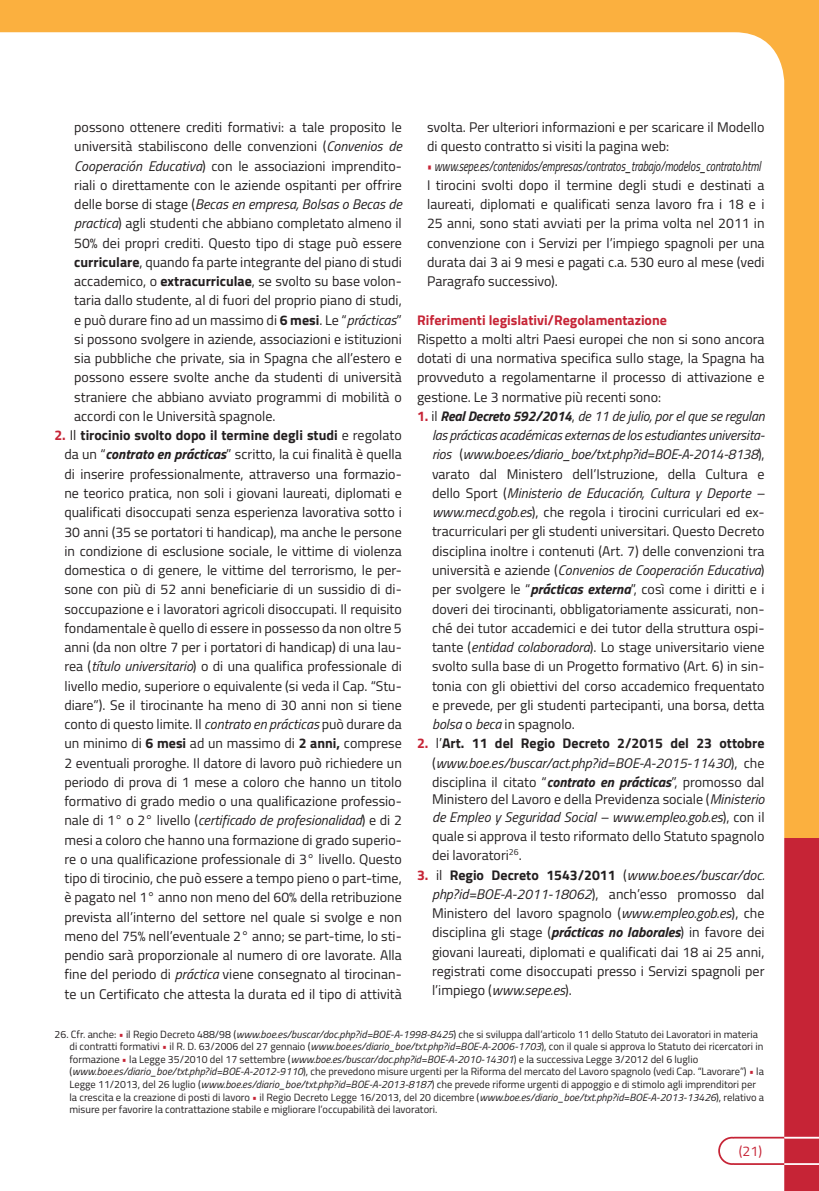
<style>
.page{position:relative;width:819px;height:1191px;background:#fff}
.page>*{position:absolute;margin:0;border:0;box-sizing:border-box;transform-origin:0 0}
.t1{font:14px/19.2px "Titillium";color:#231f20;text-align:justify}
.t2{font:italic 14px/19.2px "Titillium";color:#231f20}
.t3{font:italic 14px "Titillium";color:#231f20;scale:.76 1}
.t4{font:700 14px "Titillium";color:#231f20}
.t5{font:700 14px "Titillium";color:#c62436}
.t6{font:14px "Titillium";color:#c62436}
.t7{font:10.5px/12.6px "Titillium";color:#231f20}
.s1{font-style:normal;color:#c62436}
.s2{font-weight:700;font-style:normal;color:#c62436}
.s3{font-style:normal}
.s4{font-weight:700}
.s5{font-style:italic}
.s6{font-weight:700;font-style:italic}
.s7{color:#c62436}
.s8{font-weight:400}
.s9{font-weight:700;color:#c62436}
</style>
<div class="page">
<div style="left:0;top:835px;width:819px;height:356px;background:#c62436"></div>
<div style="left:0;top:0;width:819px;height:838px;background:#fbb03f"></div>
<div style="left:0;top:32px;width:784px;height:1159px;background:#fff"></div>
<svg style="left:717px;top:1135px;width:102px;height:30px"></svg>
<hr style="left:784px;top:1136px;width:35px;height:2px;background:#fff">
<hr style="left:784px;top:1163px;width:35px;height:2px;background:#fff">
<p class="t1" style="left:427px;top:117px;width:339px">svolta. Per ulteriori informazioni e per scaricare il Modello di questo contratto si visiti la pagina web:</p>
<p class="t3" style="left:427px;top:155px;width:440px"><span class="s1">•</span> www.sepe.es/contenidos/empresas/contratos_trabajo/modelos_contrato.html</p>
<p class="t1" style="left:427px;top:175px;width:339px">I tirocini svolti dopo il termine degli studi e destinati a laureati, diplomati e qualificati senza lavoro fra i 18 e i 25 anni, sono stati avviati per la prima volta nel 2011 in convenzione con i Servizi per l’impiego spagnoli per una durata dai 3 ai 9 mesi e pagati c.a. 530 euro al mese (vedi Paragrafo successivo).</p>
<p class="t5" style="left:417px;top:309px;width:251px">Riferimenti legislativi/Regolamentazione</p>
<p class="t1" style="left:417px;top:329px;width:349px">Rispetto a molti altri Paesi europei che non si sono ancora dotati di una normativa specifica sullo stage, la Spagna ha provveduto a regolamentarne il processo di attivazione e gestione. Le 3 normative più recenti sono:</p>
<p class="t2" style="left:432px;top:406px;width:334px;text-align:justify;text-indent:-15px"><span class="s2">1.</span> <span class="s3">il</span> <span class="s4">Real Decreto 592/2014</span><span class="s3">,</span> de 11 de julio, por el que se regulan las prácticas académicas externas de los estudiantes universita&shy;rios <span class="s3">(</span>www.boe.es/diario_boe/txt.php?id=BOE-A-2014-8138<span class="s3">), varato dal Ministero dell’Istruzione, della Cultura e dello Sport (</span>Ministerio de Educación, Cultura y Deporte –</p>
<p class="t1" style="left:432px;top:502px;width:334px"><span class="s5">www.mecd.gob.es</span>), che regola i tirocini curriculari ed ex&shy;tracurriculari per gli studenti universitari. Questo Decreto disciplina inoltre i contenuti (Art. 7) delle convenzioni tra università e aziende (<span class="s5">Convenios de Cooperación Educativa</span>) per svolgere le “<span class="s6">prácticas externa</span>”, così come i diritti e i doveri dei tirocinanti, obbligatoriamente assicurati, non&shy;ché dei tutor accademici e dei tutor della struttura ospi&shy;tante (<span class="s5">entidad colaboradora</span>). Lo stage universitario viene svolto sulla base di un Progetto formativo (Art. 6) in sin&shy;tonia con gli obiettivi del corso accademico frequentato e prevede, per gli studenti partecipanti, una borsa, detta <span class="s5">bolsa</span> o <span class="s5">beca</span> in spagnolo.</p>
<p class="t4" style="left:417px;top:732px;width:349px"><span class="s7">2.</span> <span class="s8">l’</span>Art. 11 del Regio Decreto 2/2015 del 23 ottobre</p>
<p class="t2" style="left:432px;top:752px;width:334px"><span class="s3">(</span>www.boe.es/buscar/act.php?id=BOE-A-2015-11430<span class="s3">), che disciplina il citato “</span><span class="s4">contrato en prácticas</span><span class="s3">”, promosso dal</span></p>
<p class="t2" style="left:432px;top:790px;width:334px;line-height:17.5px"><span class="s3">Ministero del Lavoro e della Previdenza sociale (</span>Ministerio de Empleo y Seguridad Social – www.empleo.gob.es<span class="s3">), con il</span></p>
<p class="t1" style="left:432px;top:826px;width:334px">quale si approva il testo riformato dello Statuto spagnolo dei lavoratori<sup>26</sup>.</p>
<p class="t1" style="left:432px;top:864px;width:334px;text-indent:-15px"><span class="s9">3.</span> il <span class="s4">Regio Decreto 1543/2011</span> (<span class="s5">www.boe.es/buscar/doc. php?id=BOE-A-2011-18062</span>), anch’esso promosso dal Ministero del lavoro spagnolo (<span class="s5">www.empleo.gob.es</span>), che disciplina gli stage (<span class="s6">prácticas no laborales</span>) in favore dei giovani laureati, diplomati e qualificati dai 18 ai 25 anni, registrati come disoccupati presso i Servizi spagnoli per l’impiego (<span class="s5">www.sepe.es</span>).</p>
<p class="t7" style="left:69px;top:1027px;width:695px;text-indent:-15px">26. Cfr. anche: <span class="s7">•</span> il Regio Decreto 488/98 (<span class="s5">www.boe.es/buscar/doc.php?id=BOE-A-1998-8425</span>) che si sviluppa dall’articolo 11 dello Statuto dei Lavoratori in materia di contratti formativi <span class="s7">•</span> il R. D. 63/2006 del 27 gennaio (<span class="s5">www.boe.es/diario_boe/txt.php?id=BOE-A-2006-1703</span>), con il quale si approva lo Statuto dei ricercatori in formazione <span class="s7">•</span> la Legge 35/2010 del 17 settembre (<span class="s5">www.boe.es/buscar/doc.php?id=BOE-A-2010-14301</span>) e la successiva Legge 3/2012 del 6 luglio</p>
<p class="t7" style="left:69px;top:1065px;width:696px">(<span class="s5">www.boe.es/diario_boe/txt.php?id=BOE-A-2012-9110</span>), che prevedono misure urgenti per la Riforma del mercato del Lavoro spagnolo (vedi Cap. “Lavorare”) <span class="s7">•</span> la Legge 11/2013, del 26 luglio (<span class="s5">www.boe.es/diario_boe/txt.php?id=BOE-A-2013-8187</span>) che prevede riforme urgenti di appoggio e di stimolo agli imprenditori per la crescita e la creazione di posti di lavoro <span class="s7">•</span> il Regio Decreto Legge 16/2013, del 20 dicembre (<span class="s5">www.boe.es/diario_boe/txt.php?id=BOE-A-2013-13426</span>), relativo a misure per favorire la contrattazione stabile e migliorare l’occupabilità dei lavoratori.</p>
<p class="t1" style="left:74px;top:117px;width:329px">possono ottenere crediti formativi: a tale proposito le università stabiliscono delle convenzioni (<span class="s5">Convenios de Cooperación Educativa</span>) con le associazioni imprendito&shy;riali o direttamente con le aziende ospitanti per offrire delle borse di stage (<span class="s5">Becas en empresa, Bolsas o Becas de practica</span>) agli studenti che abbiano completato almeno il 50% dei propri crediti. Questo tipo di stage può essere <span class="s4">curriculare</span>, quando fa parte integrante del piano di studi accademico, o <span class="s4">extracurriculae</span>, se svolto su base volon&shy;taria dallo studente, al di fuori del proprio piano di studi, e può durare fino ad un massimo di <span class="s4">6 mesi</span>. Le “<span class="s5">prácticas</span>” si possono svolgere in aziende, associazioni e istituzioni sia pubbliche che private, sia in Spagna che all’estero e possono essere svolte anche da studenti di università straniere che abbiano avviato programmi di mobilità o accordi con le Università spagnole.</p>
<p class="t1" style="left:64px;top:425px;width:339px;text-indent:-10px"><span class="s9">2.</span> Il <span class="s4">tirocinio svolto dopo il termine degli studi</span> e regolato da un “<span class="s6">contrato en prácticas</span>” scritto, la cui finalità è quella di inserire professionalmente, attraverso una formazio&shy;ne teorico pratica, non soli i giovani laureati, diplomati e qualificati disoccupati senza esperienza lavorativa sotto i 30 anni (35 se portatori ti handicap), ma anche le persone in condizione di esclusione sociale, le vittime di violenza domestica o di genere, le vittime del terrorismo, le per&shy;sone con più di 52 anni beneficiarie di un sussidio di di&shy;soccupazione e i lavoratori agricoli disoccupati. Il requisito fondamentale è quello di essere in possesso da non oltre 5 anni (da non oltre 7 per i portatori di handicap) di una lau&shy;rea (<span class="s5">título universitario</span>) o di una qualifica professionale di livello medio, superiore o equivalente (si veda il Cap. “Stu&shy;diare”). Se il tirocinante ha meno di 30 anni non si tiene conto di questo limite. Il <span class="s5">contrato en prácticas</span> può durare da un minimo di <span class="s4">6 mesi</span> ad un massimo di <span class="s4">2 anni,</span> comprese 2 eventuali proroghe. Il datore di lavoro può richiedere un periodo di prova di 1 mese a coloro che hanno un titolo formativo di grado medio o una qualificazione professio&shy;nale di 1° o 2° livello (<span class="s5">certificado de profesionalidad</span>) e di 2 mesi a coloro che hanno una formazione di grado superio&shy;re o una qualificazione professionale di 3° livello. Questo tipo di tirocinio, che può essere a tempo pieno o part-time, è pagato nel 1° anno non meno del 60% della retribuzione prevista all’interno del settore nel quale si svolge e non meno del 75% nell’eventuale 2° anno; se part-time, lo sti&shy;pendio sarà proporzionale al numero di ore lavorate. Alla fine del periodo di <span class="s5">práctica</span> viene consegnato al tirocinan&shy;te un Certificato che attesta la durata ed il tipo di attività</p>
<p class="t6" style="left:739px;top:1141px;width:25px">(21)</p>
</div>
